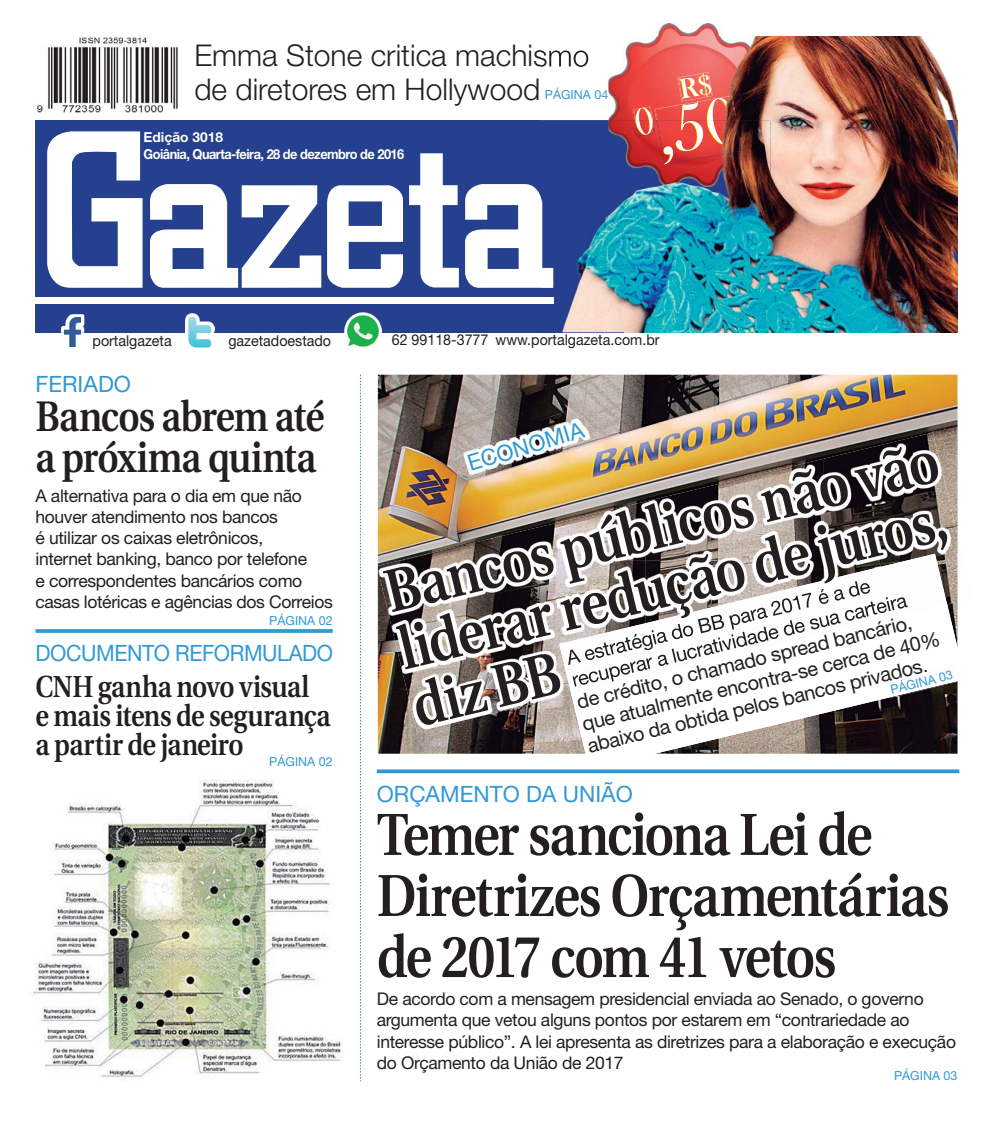
<style>
.page{position:relative;width:993px;height:1124px;background:#fff}
.page>*{position:absolute;margin:0;border:0;box-sizing:border-box;transform-origin:0 0}
.t1{font:600 60.5px/59.8px "Utopia";color:#231f20;text-align:justify;scale:.87 1}
.t2{font:600 59.12px/61px "Utopia";letter-spacing:-.03em;color:#231f20;scale:.86 1}
.t3{font:600 42.62px/41.2px "Utopia";letter-spacing:-.025em;color:#231f20;scale:.86 1}
.t4{font:600 30.25px/28.8px "Utopia";letter-spacing:-.02em;color:#231f20;scale:.86 1}
.t5{font:300 30px/33.8px "Helvetica Neue";color:#231f20}
.t6{font:22.5px "Helvetica Neue";color:#3299d5}
.t7{font:22.5px "Helvetica Neue";letter-spacing:-.02em;color:#3299d5;scale:.95 1}
.t8{font:20px/22.5px "Helvetica Neue";color:#231f20}
.t9{font:17.5px/21.2px "Helvetica Neue";letter-spacing:-.02em;color:#231f20}
.t10{font:15px "Helvetica Neue";color:#231f20;scale:.95 1}
.t11{font:700 13.75px/16.5px "Helvetica Neue";letter-spacing:-.04em;color:#fff}
.t12{font:12.5px "Helvetica Neue";color:#3299d5}
</style>
<div class="page">
<img style="left:378px;top:374px;width:579px;height:379px">
<hr style="left:35px;top:629px;width:298px;height:3px;background:#3299d5">
<div style="left:35px;top:120px;width:922px;height:212px;background:#25408e"></div>
<svg style="left:47px;top:131px;width:95px;height:157px"></svg>
<svg style="left:465px;top:184px;width:76px;height:104px"></svg>
<svg style="left:150px;top:184px;width:171px;height:104px"></svg>
<svg style="left:327px;top:185px;width:76px;height:103px"></svg>
<svg style="left:409px;top:153px;width:50px;height:134px"></svg>
<div style="left:35px;top:297px;width:518px;height:6px;background:#fff"></div>
<img style="left:61px;top:314px;width:23px;height:33px">
<img style="left:65px;top:318px;width:16px;height:28px">
<img style="left:185px;top:313px;width:29px;height:35px">
<img style="left:344px;top:312px;width:37px;height:35px">
<svg style="left:360px;top:374px;width:1px;height:707px"></svg>
<img style="left:37px;top:37px;width:140px;height:76px">
<img style="left:657px;top:23px;width:63px;height:13px">
<img style="left:608px;top:36px;width:349px;height:84px">
<img style="left:541px;top:120px;width:83px;height:212px">
<img style="left:749px;top:120px;width:208px;height:212px">
<img style="left:624px;top:187px;width:125px;height:145px">
<img style="left:541px;top:198px;width:12px;height:90px">
<svg style="left:541px;top:297px;width:12px;height:6px"></svg>
<img style="left:541px;top:50px;width:48px;height:17px">
<img style="left:608px;top:120px;width:162px;height:67px">
<img style="left:634px;top:120px;width:1px;height:16px">
<img style="left:656px;top:133px;width:84px;height:32px">
<img style="left:677px;top:79px;width:1px;height:16px">
<img style="left:633px;top:106px;width:19px;height:1px">
<svg style="left:652px;top:109px;width:5px;height:24px"></svg>
<img style="left:633px;top:107px;width:2px;height:13px">
<img style="left:635px;top:107px;width:17px;height:13px">
<img style="left:635px;top:120px;width:19px;height:16px">
<img style="left:635px;top:120px;width:17px;height:15px">
<img style="left:655px;top:95px;width:81px;height:3px">
<img style="left:735px;top:98px;width:1px;height:22px">
<img style="left:740px;top:120px;width:1px;height:31px">
<img style="left:655px;top:96px;width:80px;height:24px">
<img style="left:680px;top:101px;width:1px;height:19px">
<img style="left:681px;top:98px;width:54px;height:22px">
<img style="left:657px;top:120px;width:83px;height:44px">
<img style="left:664px;top:120px;width:71px;height:44px">
<img style="left:711px;top:72px;width:1px;height:24px">
<img style="left:678px;top:72px;width:33px;height:29px">
<img style="left:678px;top:98px;width:32px;height:1px">
<img style="left:678px;top:73px;width:33px;height:25px">
<img style="left:678px;top:74px;width:32px;height:24px">
<img style="left:33px;top:780px;width:309px;height:297px">
<img style="left:462px;top:416px;width:128px;height:59px">
<svg style="left:559px;top:601px;width:399px;height:153px"></svg>
<img style="left:957px;top:535px;width:1px;height:66px">
<img style="left:734px;top:458px;width:89px;height:105px">
<img style="left:823px;top:437px;width:89px;height:126px">
<img style="left:912px;top:432px;width:45px;height:172px">
<img style="left:556px;top:501px;width:89px;height:145px">
<img style="left:645px;top:480px;width:89px;height:98px">
<img style="left:378px;top:544px;width:88px;height:59px">
<img style="left:466px;top:523px;width:90px;height:80px">
<img style="left:386px;top:603px;width:170px;height:86px">
<img style="left:556px;top:646px;width:15px;height:52px">
<img style="left:406px;top:688px;width:150px;height:43px">
<img style="left:559px;top:603px;width:179px;height:91px">
<img style="left:725px;top:563px;width:167px;height:29px">
<img style="left:892px;top:553px;width:54px;height:61px">
<img style="left:564px;top:578px;width:308px;height:91px">
<img style="left:568px;top:623px;width:3px;height:42px">
<img style="left:571px;top:592px;width:337px;height:98px">
<img style="left:572px;top:643px;width:141px;height:43px">
<img style="left:887px;top:663px;width:69px;height:34px">
<img style="left:885px;top:669px;width:42px;height:16px">
<svg style="left:376px;top:769px;width:582px;height:4px;background:#4aa5d9"></svg>
<h3 class="t5" style="left:194px;top:42px;width:396px">Emma Stone critica machismo de diretores em Hollywood</h3>
<p class="t12" style="left:544px;top:90px;width:65px">PÁGINA 04</p>
<p class="t11" style="left:144px;top:130px;width:262px">Edição 3018<br>Goiânia, Quarta-feira, 28 de dezembro de 2016</p>
<p class="t10" style="left:92px;top:335px;width:85px">portalgazeta</p>
<p class="t10" style="left:228px;top:335px;width:110px">gazetadoestado</p>
<p class="t10" style="left:391px;top:335px;width:283px">62 99118-3777 www.portalgazeta.com.br</p>
<p class="t6" style="left:35px;top:376px;width:97px">FERIADO</p>
<h3 class="t3" style="left:35px;top:399px;width:337px">Bancos abrem até a próxima quinta</h3>
<p class="t9" style="left:35px;top:486px;width:299px">A alternativa para o dia em que não houver atendimento nos bancos<br>é utilizar os caixas eletrônicos,<br>internet banking, banco por telefone<br>e correspondentes bancários como casas lotéricas e agências dos Correios</p>
<p class="t12" style="left:269px;top:615px;width:65px">PÁGINA 02</p>
<p class="t7" style="left:36px;top:644px;width:314px">DOCUMENTO REFORMULADO</p>
<h3 class="t4" style="left:35px;top:675px;width:344px">CNH ganha novo visual<br>e mais itens de segurança a partir de janeiro</h3>
<p class="t12" style="left:269px;top:757px;width:65px">PÁGINA 02</p>
<p class="t6" style="left:465px;top:456px;width:122px;rotate:-17deg">ECONOMIA</p>
<h1 class="t1" style="left:380px;top:566px;width:653px;rotate:-13deg">Bancos públicos não vão liderar redução de juros, diz BB</h1>
<p class="t8" style="left:574px;top:691px;width:369px;rotate:-13deg">de crédito, o chamado spread bancário, que atualmente encontra-se cerca de 40% abaixo da obtida pelos bancos privados.</p>
<p class="t12" style="left:889px;top:685px;width:65px;rotate:-14deg">PÁGINA 03</p>
<p class="t6" style="left:376px;top:786px;width:257px">ORÇAMENTO DA UNIÃO</p>
<h2 class="t2" style="left:376px;top:809px;width:667px">Temer sanciona Lei de<br>Diretrizes Orçamentárias de 2017 com 41 vetos</h2>
<p class="t9" style="left:376px;top:989px;width:580px">De acordo com a mensagem presidencial enviada ao Senado, o governo argumenta que vetou alguns pontos por estarem em “contrariedade ao interesse público”. A lei apresenta as diretrizes para a elaboração e execução do Orçamento da União de 2017</p>
<p class="t12" style="left:893px;top:1071px;width:65px">PÁGINA 03</p>
</div>
